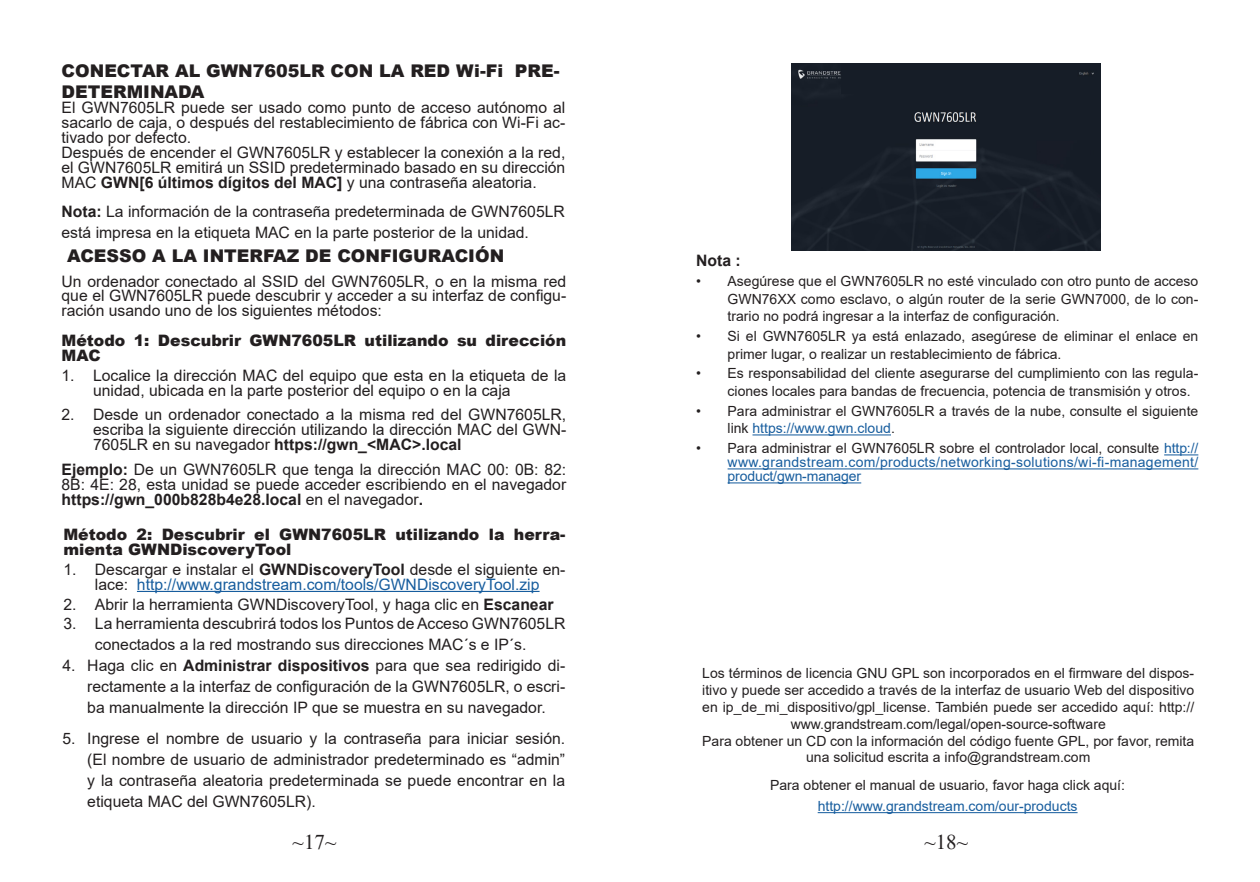
<style>
.page{position:relative;width:1260px;height:882px;background:#fff}
.page>*{position:absolute;margin:0;border:0;box-sizing:border-box;transform-origin:0 0}
.t1{font:21px "Times New Roman";color:#231f20}
.t2{font:900 17.5px/21px "Arial";color:#231f20}
.t3{font:15.75px/14.9px "Arial";color:#231f20;text-align:justify}
.t4{font:900 15.75px/14.9px "Arial";color:#231f20}
.t5{font:15.75px/14.9px "Arial";color:#175d9e;text-align:center}
.t6{font:700 15.75px "Arial";color:#231f20}
.t7{font:14px/17.5px "Arial";color:#231f20}
.t8{font:14px/14px "Arial";letter-spacing:.02em;color:#175d9e;text-align:justify}
.s1{font-weight:700}
.s2{color:#231f20}
.s3{font-weight:700;color:#231f20}
.s4{color:#175d9e}
</style>
<div class="page">
<hr style="left:137px;top:591px;width:403px;height:1px;background:#175d9e">
<img style="left:792px;top:64px;width:309px;height:187px">
<hr style="left:752px;top:434px;width:139px;height:1px;background:#175d9e">
<hr style="left:1164px;top:454px;width:34px;height:1px;background:#175d9e">
<hr style="left:728px;top:468px;width:470px;height:1px;background:#175d9e">
<hr style="left:728px;top:482px;width:133px;height:1px;background:#175d9e">
<hr style="left:818px;top:812px;width:260px;height:1px;background:#175d9e">
<p class="t2" style="left:62px;top:60px;width:500px">CONECTAR AL GWN7605LR CON LA RED Wi-Fi PRE-<br>DETERMINADA</p>
<p class="t3" style="left:62px;top:100px;width:505px">El GWN7605LR puede ser usado como punto de acceso autónomo al sacarlo de caja, o después del restablecimiento de fábrica con Wi-Fi ac&shy;tivado por defecto.</p>
<p class="t3" style="left:62px;top:145px;width:505px">Después de encender el GWN7605LR y establecer la conexión a la red, el GWN7605LR emitirá un SSID predeterminado basado en su dirección MAC <span class="s1">GWN[6 últimos dígitos del MAC]</span> y una contraseña aleatoria.</p>
<p class="t3" style="left:62px;top:201px;width:505px;line-height:21px"><span class="s1">Nota:</span> La información de la contraseña predeterminada de GWN7605LR está impresa en la etiqueta MAC en la parte posterior de la unidad.</p>
<p class="t3" style="left:62px;top:273px;width:506px">Un ordenador conectado al SSID del GWN7605LR, o en la misma red que el GWN7605LR puede descubrir y acceder a su interfaz de configu&shy;ración usando uno de los siguientes métodos:</p>
<p class="t4" style="left:62px;top:332px;width:506px">Método 1: Descubrir GWN7605LR utilizando su dirección<br>MAC</p>
<p class="t3" style="left:93px;top:368px;width:475px;text-indent:-32px">1. Localice la dirección MAC del equipo que esta en la etiqueta de la unidad, ubicada en la parte posterior del equipo o en la caja</p>
<p class="t3" style="left:93px;top:407px;width:475px;text-indent:-32px">2. Desde un ordenador conectado a la misma red del GWN7605LR, escriba la siguiente dirección utilizando la dirección MAC del GWN-7605LR en su navegador <span class="s1">https://gwn_&lt;MAC&gt;.local</span></p>
<p class="t3" style="left:62px;top:462px;width:506px"><span class="s1">Ejemplo:</span> De un GWN7605LR que tenga la dirección MAC 00: 0B: 82:<br>8B: 4E: 28, esta unidad se puede acceder escribiendo en el navegador <span class="s1">https://gwn_000b828b4e28.local</span> en el navegador<span class="s1">.</span></p>
<p class="t2" style="left:67px;top:245px;width:439px">ACESSO A LA INTERFAZ DE CONFIGURACIÓN</p>
<p class="t4" style="left:63px;top:527px;width:504px">Método 2: Descubrir el GWN7605LR utilizando la herra&shy;mienta GWNDiscoveryTool</p>
<p class="t5" style="left:63px;top:562px;width:504px"><span class="s2">1. Descargar e instalar el</span> <span class="s3">GWNDiscoveryTool</span> <span class="s2">desde el siguiente en&shy;lace:</span> http://www.grandstream.com/tools/GWNDiscoveryTool.zip</p>
<p class="t3" style="left:63px;top:597px;width:492px">2. Abrir la herramienta GWNDiscoveryTool, y haga clic en <span class="s1">Escanear</span></p>
<p class="t3" style="left:63px;top:613px;width:504px;line-height:21px;text-align:center">3. La herramienta descubrirá todos los Puntos de Acceso GWN7605LR conectados a la red mostrando sus direcciones MAC´s e IP´s.</p>
<p class="t3" style="left:87px;top:655px;width:479px;line-height:21px;text-indent:-25px">4. Haga clic en <span class="s1">Administrar dispositivos</span> para que sea redirigido di&shy;rectamente a la interfaz de configuración de la GWN7605LR, o escri&shy;ba manualmente la dirección IP que se muestra en su navegador.</p>
<p class="t3" style="left:87px;top:728px;width:479px;line-height:21px;text-indent:-25px">5. Ingrese el nombre de usuario y la contraseña para iniciar sesión. (El nombre de usuario de administrador predeterminado es “admin” y la contraseña aleatoria predeterminada se puede encontrar en la etiqueta MAC del GWN7605LR).</p>
<p class="t6" style="left:696px;top:249px;width:46px">Nota :</p>
<p class="t7" style="left:728px;top:272px;width:472px;text-align:justify;text-indent:-32px">• Asegúrese que el GWN7605LR no esté vinculado con otro punto de acceso GWN76XX como esclavo, o algún router de la serie GWN7000, de lo con&shy;trario no podrá ingresar a la interfaz de configuración.</p>
<p class="t7" style="left:728px;top:327px;width:472px;text-indent:-32px">• Si el GWN7605LR ya está enlazado, asegúrese de eliminar el enlace en primer lugar, o realizar un restablecimiento de fábrica.</p>
<p class="t7" style="left:728px;top:365px;width:472px;text-indent:-32px">• Es responsabilidad del cliente asegurarse del cumplimiento con las regula&shy;ciones locales para bandas de frecuencia, potencia de transmisión y otros.</p>
<p class="t7" style="left:728px;top:402px;width:472px;text-indent:-32px">• Para administrar el GWN7605LR a través de la nube, consulte el siguiente link <span class="s4">https://www.gwn.cloud</span>.</p>
<p class="t8" style="left:728px;top:441px;width:472px;text-indent:-32px"><span class="s2">• Para administrar el GWN7605LR sobre el controlador local, consulte</span> http:// www.grandstream.com/products/networking-solutions/wi-fi-management/ product/gwn-manager</p>
<p class="t7" style="left:702px;top:665px;width:494px;line-height:16.8px;text-align:center">Los términos de licencia GNU GPL son incorporados en el firmware del dispos&shy;itivo y puede ser accedido a través de la interfaz de usuario Web del dispositivo en ip_de_mi_dispositivo/gpl_license. También puede ser accedido aquí: http:// www.grandstream.com/legal/open-source-software</p>
<p class="t7" style="left:702px;top:732px;width:494px;line-height:16.8px;text-align:center">Para obtener un CD con la información del código fuente GPL, por favor, remita una solicitud escrita a info@grandstream.com</p>
<p class="t7" style="left:770px;top:775px;width:356px;line-height:21px;text-align:center">Para obtener el manual de usuario, favor haga click aquí: <span class="s4">http://www.grandstream.com/our-products</span></p>
<h1 class="t1" style="left:293px;top:827px;width:45px">~17~</h1>
<h1 class="t1" style="left:924px;top:827px;width:45px">~18~</h1>
</div>
